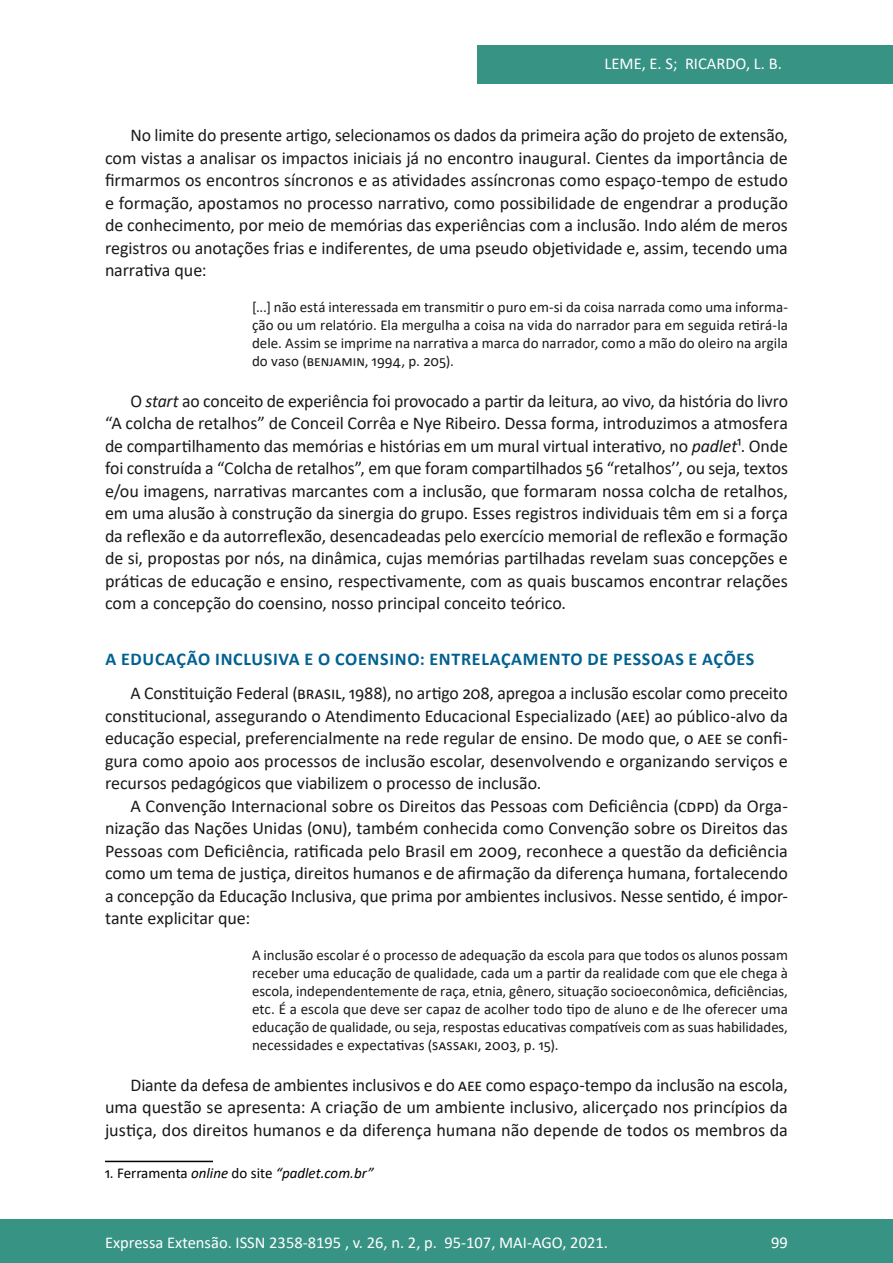
<style>
.page{position:relative;width:893px;height:1263px;background:#fff}
.page>*{position:absolute;margin:0;border:0;box-sizing:border-box;transform-origin:0 0}
.Principal_-_Texto{font:18px/22.5px "Calibri";letter-spacing:-.005em;color:#1a1a1a;text-align:justify}
.Principal_-_Intertít{font:700 18px "Calibri";letter-spacing:.04em;color:#006191}
.t1{font:16.5px "Calibri";color:#fff}
.Principal_-_Citação{font:15px/18px "Calibri";color:#1a1a1a;text-align:justify}
.Principal_-_Nota_de{font:italic 15px "Calibri";color:#000}
.s1{font-style:italic}
.s2{font-style:normal}
</style>
<div class="page">
<div style="left:477px;top:45px;width:416px;height:39px;background:#379384"></div>
<div style="left:0;top:1219px;width:893px;height:44px;background:#379384"></div>
<hr style="left:105px;top:1161px;width:108px;height:1px;background:#000">
<p class="t1" style="left:605px;top:52px;width:179px">LEME, E. S; RICARDO, L. B.</p>
<p class="Principal_-_Texto" style="left:105px;top:123px;width:684px;text-indent:26px">No limite do presente artigo, selecionamos os dados da primeira ação do projeto de extensão, com vistas a analisar os impactos iniciais já no encontro inaugural. Cientes da importância de firmarmos os encontros síncronos e as atividades assíncronas como espaço-tempo de estudo e formação, apostamos no processo narrativo, como possibilidade de engendrar a produção de conhecimento, por meio de memórias das experiências com a inclusão. Indo além de meros registros ou anotações frias e indiferentes, de uma pseudo objetividade e, assim, tecendo uma narrativa que:</p>
<p class="Principal_-_Citação" style="left:252px;top:298px;width:537px">[...] não está interessada em transmitir o puro em-si da coisa narrada como uma informa&shy;ção ou um relatório. Ela mergulha a coisa na vida do narrador para em seguida retirá-la dele. Assim se imprime na narrativa a marca do narrador, como a mão do oleiro na argila do vaso (BENJAMIN, 1994, p. 205).</p>
<p class="Principal_-_Texto" style="left:105px;top:389px;width:684px;text-indent:26px">O <span class="s1">start</span> ao conceito de experiência foi provocado a partir da leitura, ao vivo, da história do livro “A colcha de retalhos” de Conceil Corrêa e Nye Ribeiro. Dessa forma, introduzimos a atmosfera de compartilhamento das memórias e histórias em um mural virtual interativo, no <span class="s1">padlet</span>1. Onde foi construída a “Colcha de retalhos”, em que foram compartilhados 56 “retalhos’’, ou seja, textos e/ou imagens, narrativas marcantes com a inclusão, que formaram nossa colcha de retalhos, em uma alusão à construção da sinergia do grupo. Esses registros individuais têm em si a força da reflexão e da autorreflexão, desencadeadas pelo exercício memorial de reflexão e formação de si, propostas por nós, na dinâmica, cujas memórias partilhadas revelam suas concepções e práticas de educação e ensino, respectivamente, com as quais buscamos encontrar relações com a concepção do coensino, nosso principal conceito teórico.</p>
<p class="Principal_-_Intertít" style="left:105px;top:646px;width:650px">A EDUCAÇÃO INCLUSIVA E O COENSINO: ENTRELAÇAMENTO DE PESSOAS E AÇÕES</p>
<p class="Principal_-_Texto" style="left:105px;top:681px;width:684px;text-indent:26px">A Constituição Federal (BRASIL, 1988), no artigo 208, apregoa a inclusão escolar como preceito constitucional, assegurando o Atendimento Educacional Especializado (AEE) ao público-alvo da educação especial, preferencialmente na rede regular de ensino. De modo que, o AEE se confi&shy;gura como apoio aos processos de inclusão escolar, desenvolvendo e organizando serviços e recursos pedagógicos que viabilizem o processo de inclusão.</p>
<p class="Principal_-_Texto" style="left:105px;top:794px;width:684px;text-indent:26px">A Convenção Internacional sobre os Direitos das Pessoas com Deficiência (CDPD) da Orga&shy;nização das Nações Unidas (ONU), também conhecida como Convenção sobre os Direitos das Pessoas com Deficiência, ratificada pelo Brasil em 2009, reconhece a questão da deficiência como um tema de justiça, direitos humanos e de afirmação da diferença humana, fortalecendo a concepção da Educação Inclusiva, que prima por ambientes inclusivos. Nesse sentido, é impor&shy;tante explicitar que:</p>
<p class="Principal_-_Citação" style="left:252px;top:946px;width:537px;text-align:left">A inclusão escolar é o processo de adequação da escola para que todos os alunos possam receber uma educação de qualidade, cada um a partir da realidade com que ele chega à escola, independentemente de raça, etnia, gênero, situação socioeconômica, deficiências, etc. É a escola que deve ser capaz de acolher todo tipo de aluno e de lhe oferecer uma educação de qualidade, ou seja, respostas educativas compatíveis com as suas habilidades, necessidades e expectativas (SASSAKI, 2003, p. 15).</p>
<p class="Principal_-_Texto" style="left:105px;top:1073px;width:684px;text-indent:26px">Diante da defesa de ambientes inclusivos e do AEE como espaço-tempo da inclusão na escola, uma questão se apresenta: A criação de um ambiente inclusivo, alicerçado nos princípios da justiça, dos direitos humanos e da diferença humana não depende de todos os membros da</p>
<p class="Principal_-_Nota_de" style="left:105px;top:1162px;width:270px"><span class="s2">1. Ferramenta</span> online <span class="s2">do site</span> “padlet.com.br”</p>
<p class="t1" style="left:105px;top:1230px;width:504px">Expressa Extensão. ISSN 2358-8195 , v. 26, n. 2, p. 95-107, MAI-AGO, 2021.</p>
<p class="t1" style="left:771px;top:1230px;width:18px">99</p>
</div>
